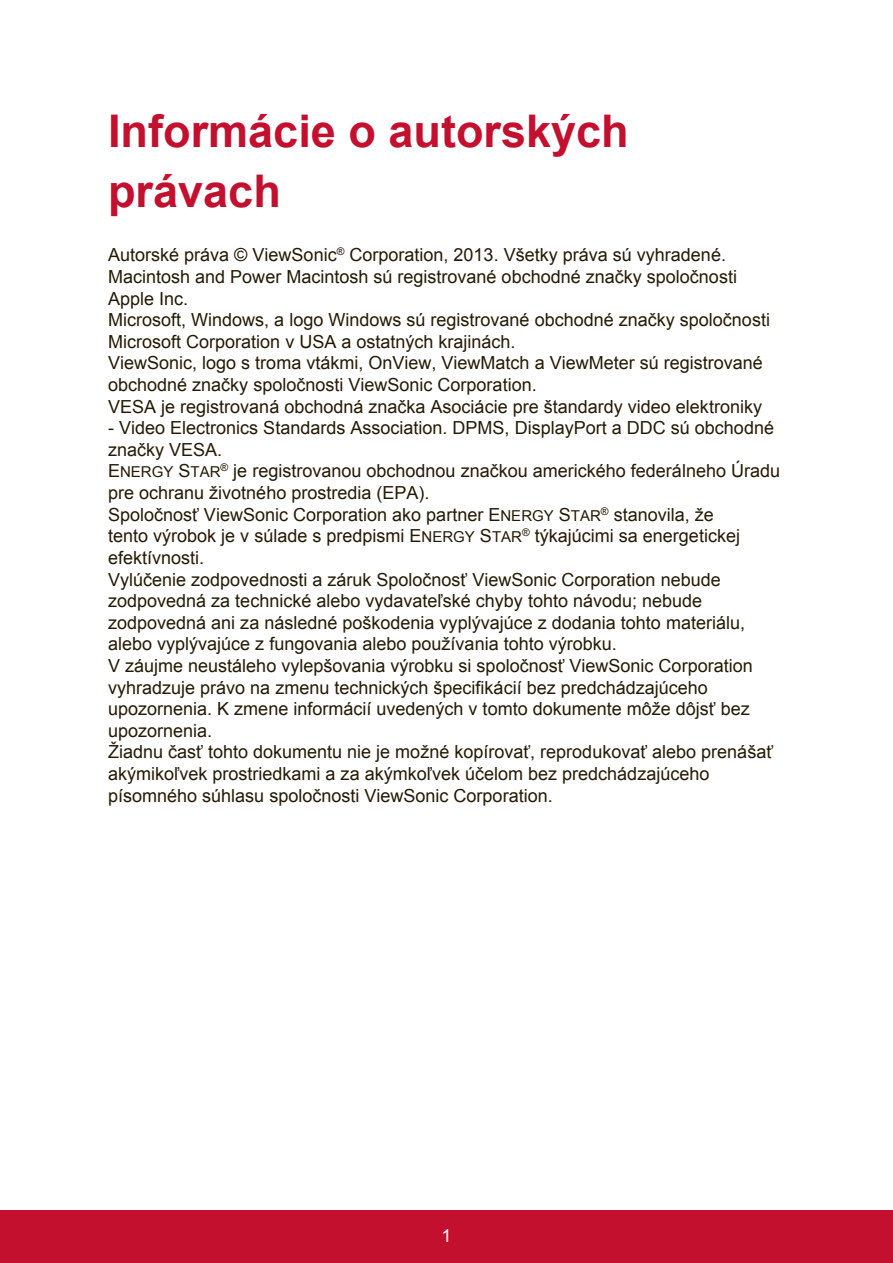
<style>
.page{position:relative;width:893px;height:1263px;background:#fff}
.page>*{position:absolute;margin:0;border:0;box-sizing:border-box;transform-origin:0 0}
.t1{font:700 45px/59.8px "Arial";color:#c3102f}
.t2{font:18px/21.6px "Arial";color:#251a05}
.t3{font:18px "Arial";color:#fff}
.s1{font-size:15px}
</style>
<div class="page">
<div style="left:0;top:1210px;width:892px;height:53px;background:#c3102f"></div>
<h1 class="t1" style="left:108px;top:102px;width:522px">Informácie o autorských právach</h1>
<p class="t2" style="left:108px;top:244px;width:663px">Autorské práva © ViewSonic<sup>®</sup> Corporation, 2013. Všetky práva sú vyhradené.<br>Macintosh and Power Macintosh sú registrované obchodné značky spoločnosti Apple Inc.<br>Microsoft, Windows, a logo Windows sú registrované obchodné značky spoločnosti Microsoft Corporation v USA a ostatných krajinách.<br>ViewSonic, logo s troma vtákmi, OnView, ViewMatch a ViewMeter sú registrované obchodné značky spoločnosti ViewSonic Corporation.<br>VESA je registrovaná obchodná značka Asociácie pre štandardy video elektroniky</p>
<p class="t2" style="left:108px;top:417px;width:673px">- Video Electronics Standards Association. DPMS, DisplayPort a DDC sú obchodné značky VESA.<br>E<span class="s1">NERGY</span> S<span class="s1">TAR</span><sup>®</sup> je registrovanou obchodnou značkou amerického federálneho Úradu pre ochranu životného prostredia (EPA).<br>Spoločnosť ViewSonic Corporation ako partner E<span class="s1">NERGY</span> S<span class="s1">TAR</span><sup>®</sup> stanovila, že<br>tento výrobok je v súlade s predpismi E<span class="s1">NERGY</span> S<span class="s1">TAR</span><sup>®</sup> týkajúcimi sa energetickej efektívnosti.<br>Vylúčenie zodpovednosti a záruk Spoločnosť ViewSonic Corporation nebude zodpovedná za technické alebo vydavateľské chyby tohto návodu; nebude zodpovedná ani za následné poškodenia vyplývajúce z dodania tohto materiálu, alebo vyplývajúce z fungovania alebo používania tohto výrobku.<br>V záujme neustáleho vylepšovania výrobku si spoločnosť ViewSonic Corporation vyhradzuje právo na zmenu technických špecifikácií bez predchádzajúceho upozornenia. K zmene informácií uvedených v tomto dokumente môže dôjsť bez upozornenia.<br>Žiadnu časť tohto dokumentu nie je možné kopírovať, reprodukovať alebo prenášať akýmikoľvek prostriedkami a za akýmkoľvek účelom bez predchádzajúceho písomného súhlasu spoločnosti ViewSonic Corporation.</p>
<p class="t3" style="left:441px;top:1223px;width:12px">1</p>
</div>
